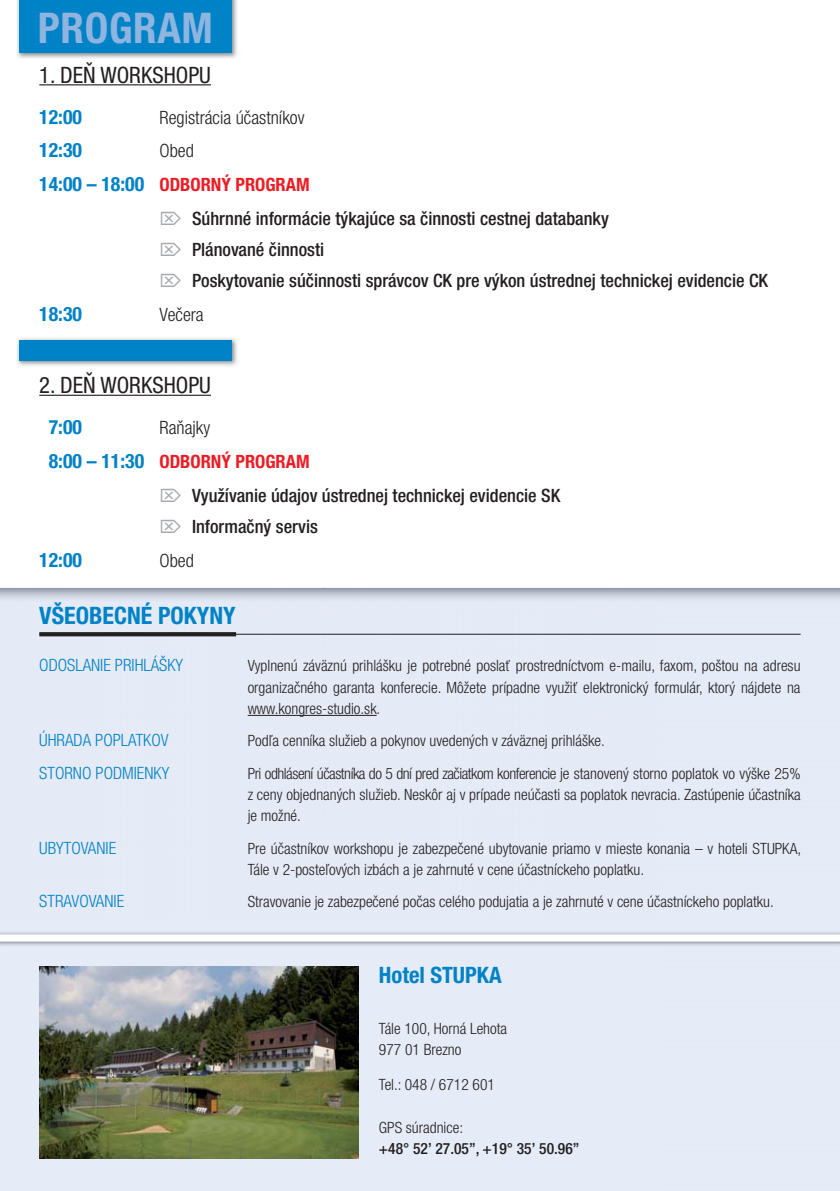
<style>
.page{position:relative;width:840px;height:1191px;background:#fff}
.page>*{position:absolute;margin:0;border:0;box-sizing:border-box;transform-origin:0 0}
.t1{font:700 condensed 42.4px "Helvetica Neue LT Pro";letter-spacing:.015em;color:#8fb4df}
.t2{font:700 condensed 24px "Helvetica Neue LT Pro";color:#0082c6}
.t3{font:condensed 22.6px "Helvetica Neue LT Pro";color:#231f20}
.t4{font:700 condensed 22.6px "Helvetica Neue LT Pro";color:#0082c6}
.t5{font:700 condensed 19.8px "Helvetica Neue LT Pro";color:#0082c6}
.t6{font:500 condensed 18.4px/31px "Helvetica Neue LT Pro";color:#231f20}
.t7{font:700 condensed 18.4px "Helvetica Neue LT Pro";color:#ed1c24}
.t8{font:300 condensed 18.4px "Helvetica Neue LT Pro";color:#231f20}
.t9{font:300 condensed 17px "Helvetica Neue LT Pro";color:#0082c6}
.t10{font:300 condensed 15.6px/21.2px "Helvetica Neue LT Pro";color:#231f20;text-align:justify}
.t11{font:500 condensed 15.6px "Helvetica Neue LT Pro";color:#231f20}
.s1{font-size:19.8px;color:#0082c6}
.s2{color:#a7a9ac}
</style>
<div class="page">
<img style="left:17px;top:1px;width:220px;height:57px">
<div style="left:19px;top:1px;width:212px;height:52px;background:#0082c6"></div>
<img style="left:17px;top:338px;width:220px;height:28px">
<div style="left:19px;top:340px;width:212px;height:21px;background:#0082c6"></div>
<hr style="left:39px;top:84px;width:172px;height:1px;background:#231f20">
<hr style="left:39px;top:395px;width:172px;height:1px;background:#231f20">
<div style="left:0;top:588px;width:839px;height:602px;background:#e5ebf7"></div>
<hr style="left:247px;top:715px;width:129px;height:1px;background:#231f20">
<hr style="left:39px;top:634px;width:761px;height:1px;background:#231f20">
<svg style="left:39px;top:632px;width:197px;height:4px"></svg>
<img style="left:39px;top:966px;width:319px;height:192px">
<img style="left:0;top:930px;width:839px;height:16px">
<div style="left:0;top:934px;width:839px;height:7px;background:#fff"></div>
<h1 class="t1" style="left:38px;top:7px;width:176px">PROGRAM</h1>
<h3 class="t3" style="left:39px;top:64px;width:173px">1. DEŇ WORKSHOPU</h3>
<p class="t5" style="left:39px;top:107px;width:44px">12:00</p>
<p class="t8" style="left:159px;top:108px;width:146px">Registrácia účastníkov</p>
<p class="t5" style="left:39px;top:141px;width:44px">12:30</p>
<p class="t8" style="left:159px;top:142px;width:36px">Obed</p>
<p class="t7" style="left:39px;top:176px;width:272px"><span class="s1">14:00 – 18:00</span> ODBORNÝ PROGRAM</p>
<p class="t6" style="left:159px;top:205px;width:450px"><span class="s2">⌦</span> Súhrnné informácie týkajúce sa činnosti cestnej databanky</p>
<p class="t6" style="left:159px;top:236px;width:609px"><span class="s2">⌦</span> Plánované činnosti<br><span class="s2">⌦</span> Poskytovanie súčinnosti správcov CK pre výkon ústrednej technickej evidencie CK</p>
<p class="t5" style="left:39px;top:305px;width:44px">18:30</p>
<p class="t8" style="left:159px;top:306px;width:46px">Večera</p>
<h3 class="t3" style="left:39px;top:374px;width:173px">2. DEŇ WORKSHOPU</h3>
<p class="t5" style="left:49px;top:417px;width:35px">7:00</p>
<p class="t8" style="left:159px;top:418px;width:52px">Raňajky</p>
<p class="t7" style="left:49px;top:452px;width:262px"><span class="s1">8:00 – 11:30</span> ODBORNÝ PROGRAM</p>
<p class="t6" style="left:159px;top:482px;width:402px"><span class="s2">⌦</span> Využívanie údajov ústrednej technickej evidencie SK</p>
<p class="t6" style="left:159px;top:513px;width:160px"><span class="s2">⌦</span> Informačný servis</p>
<p class="t5" style="left:39px;top:550px;width:44px">12:00</p>
<p class="t8" style="left:159px;top:551px;width:36px">Obed</p>
<h2 class="t2" style="left:39px;top:604px;width:198px">VŠEOBECNÉ POKYNY</h2>
<p class="t9" style="left:39px;top:657px;width:145px">ODOSLANIE PRIHLÁŠKY</p>
<p class="t10" style="left:247px;top:657px;width:554px">Vyplnenú záväznú prihlášku je potrebné poslať prostredníctvom e-mailu, faxom, poštou na adresu organizačného garanta konferecie. Môžete prípadne využiť elektro nický formulár, ktorý nájdete na www.kongres-studio.sk.</p>
<p class="t9" style="left:39px;top:732px;width:131px">ÚHRADA POPLATKOV</p>
<p class="t10" style="left:247px;top:732px;width:358px">Podľa cenníka služieb a pokynov uvedených v záväznej prihláške.</p>
<p class="t9" style="left:39px;top:764px;width:131px">STORNO PODMIENKY</p>
<p class="t10" style="left:247px;top:764px;width:554px">Pri odhlásení účastníka do 5 dní pred začiatkom konferen cie je stanovený storno poplatok vo výške 25% z ceny objednaných služieb. Neskôr aj v prípade neúčasti sa poplatok nevracia. Zastúpenie účastníka je možné.</p>
<p class="t9" style="left:39px;top:839px;width:78px">UBYTOVANIE</p>
<p class="t10" style="left:247px;top:839px;width:554px">Pre účastníkov workshopu je zabezpečené ubytovanie priamo v mieste konania – v hoteli STUPKA,<br>Tále v 2-posteľových izbách a je zahrnuté v cene účastníckeho poplatku.</p>
<p class="t9" style="left:39px;top:893px;width:86px">STRAVOVANIE</p>
<p class="t10" style="left:247px;top:893px;width:527px">Stravovanie je zabezpečené počas celého podujatia a je zahrnuté v cene účastníckeho poplatku.</p>
<h3 class="t4" style="left:379px;top:964px;width:124px">Hotel STUPKA</h3>
<p class="t10" style="left:379px;top:1019px;width:130px">Tále 100, Horná Lehota<br>977 01 Brezno</p>
<p class="t10" style="left:379px;top:1076px;width:117px">Tel.: 048 / 6712 601</p>
<p class="t10" style="left:379px;top:1118px;width:86px">GPS súradnice:</p>
<p class="t11" style="left:379px;top:1141px;width:202px">+48° 52’ 27.05”, +19° 35’ 50.96”</p>
</div>
